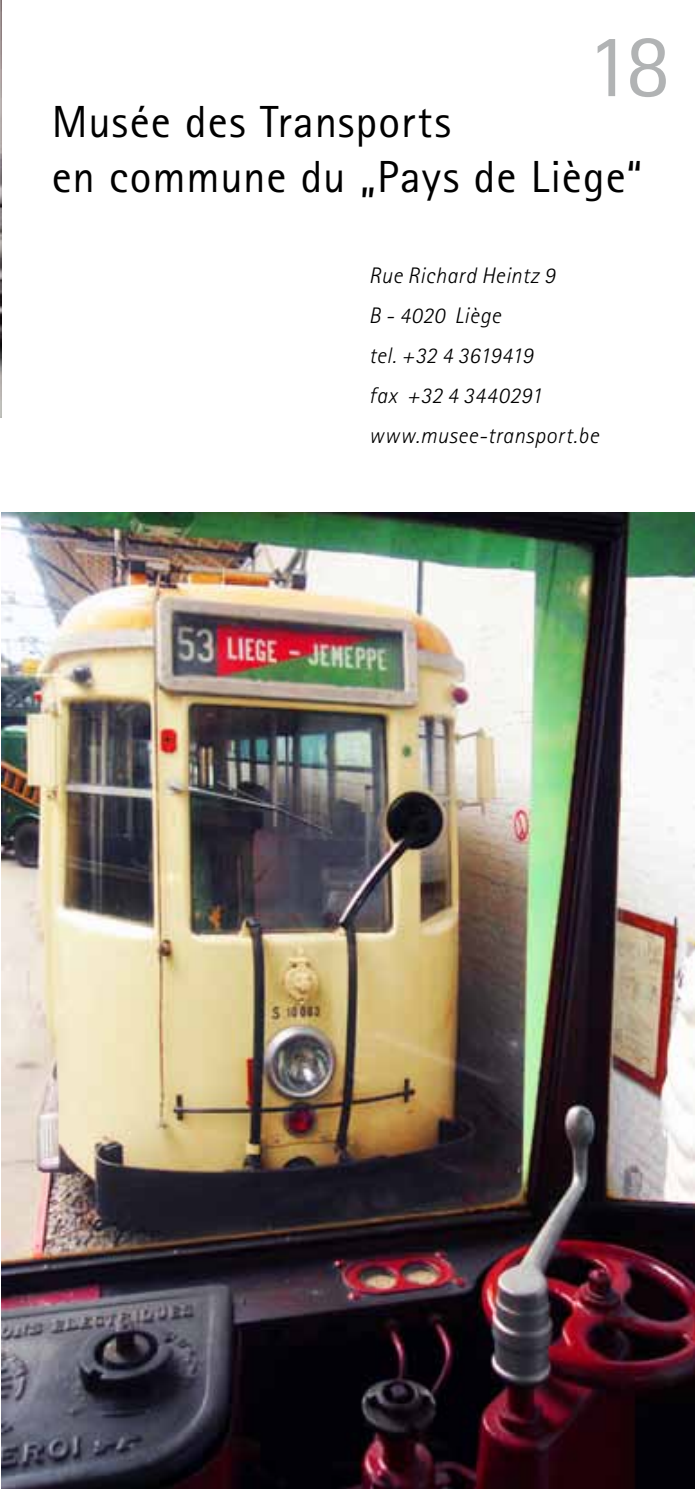
<style>
.page{position:relative;width:695px;height:1489px;background:#fff}
.page>*{position:absolute;margin:0;border:0;box-sizing:border-box;transform-origin:0 0}
.t1{font:90px "Rotis Sans Serif";color:#b1b3b4}
.t2{font:45px/55px "Rotis Sans Serif";letter-spacing:.02em;color:#000}
.t3{font:italic 300 22.5px/40px "Rotis Sans Serif";letter-spacing:.02em;color:#000}
</style>
<div class="page">
<img style="left:1px;top:513px;width:693px;height:975px">
<img style="left:0;top:0;width:1px;height:417px">
<h1 class="t1" style="left:586px;top:13px;width:86px">18</h1>
<h2 class="t2" style="left:52px;top:94px;width:592px">Musée des Transports<br>en commune du „Pays de Liège“</h2>
<p class="t3" style="left:369px;top:256px;width:231px">Rue Richard Heintz 9<br>B - 4020 Liège<br>tel. +32 4 3619419<br>fax +32 4 3440291 www.musee-transport.be</p>
</div>
